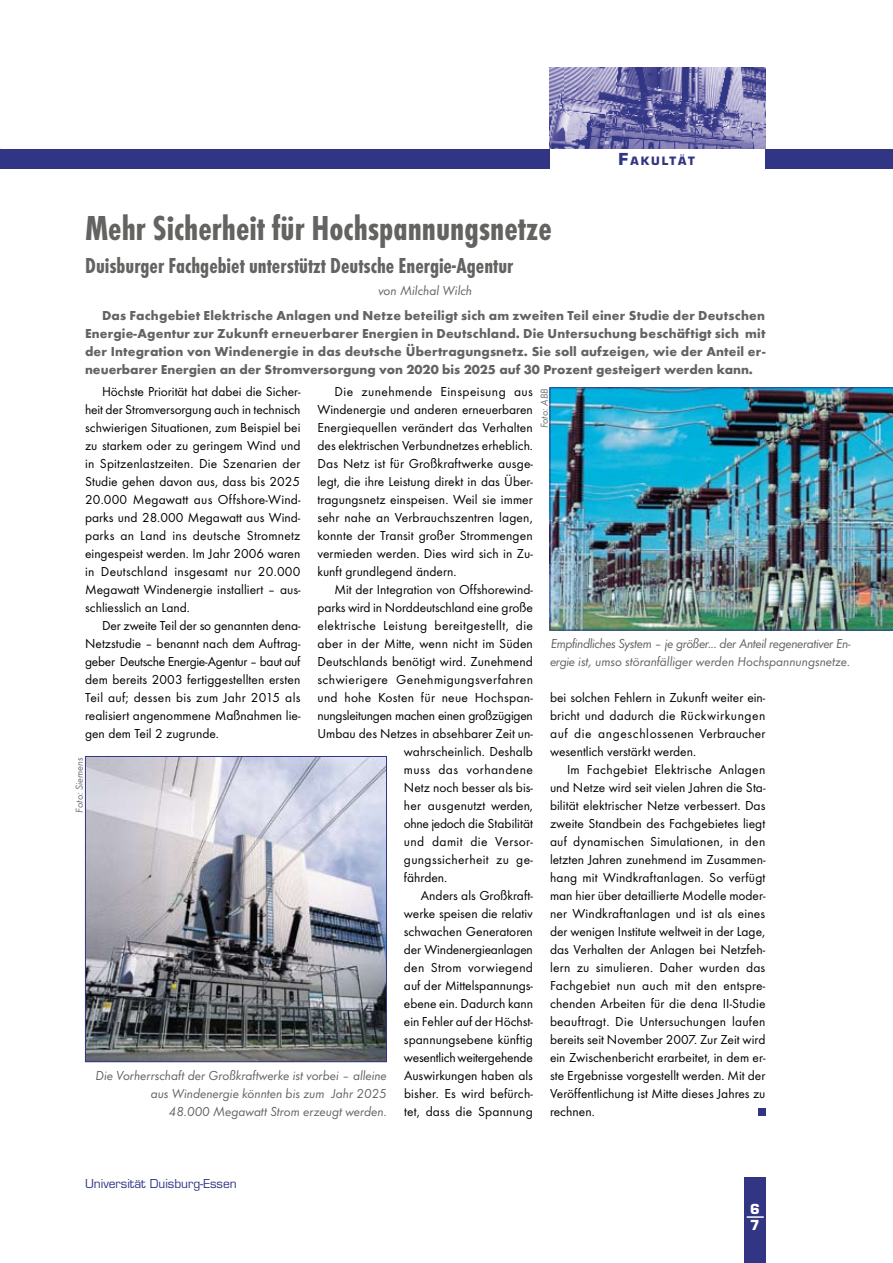
<style>
.page{position:relative;width:893px;height:1263px;background:#fff}
.page>*{position:absolute;margin:0;border:0;box-sizing:border-box;transform-origin:0 0}
.t1{font:36px "Futura T Bol Con";color:#636362}
.t2{font:22.5px "Futura T Bol Con";color:#636362}
.t3{font:13.5px/18px "Futura T Boo";color:#000;text-align:justify}
.t4{font:700 13.5px/18px "Futura T";color:#636362;text-align:justify}
.t5{font:13.5px/18px "Futura T Boo Obl";letter-spacing:-.005em;color:#636362;text-align:right}
.t6{font:13.5px/18px "Futura T Boo Obl";letter-spacing:-.025em;color:#636362}
.t7{font:13.5px "Futura T Boo";letter-spacing:.03em;color:#000}
.t8{font:13.5px "Futura T Boo";letter-spacing:.02em;color:#000}
.t9{font:13.5px "Futura T Boo";letter-spacing:.025em;color:#000}
.t10{font:13.5px "Futura T Boo";letter-spacing:-.02em;color:#000}
.t11{font:700 13.5px/16.2px "Eurostile";color:#fff}
.t12{font:12px "Eurostile";color:#313584}
.t13{font:700 11.25px "Eurostile";letter-spacing:.17em;color:#313584}
.t14{font:10.5px "Futura T Boo Obl";color:#6f6f6f}
.s1{font-size:16.05px}
</style>
<div class="page">
<div style="left:0;top:149px;width:550px;height:20px;background:#313584"></div>
<div style="left:744px;top:1178px;width:21px;height:85px;background:#313584"></div>
<svg style="left:746px;top:1216px;width:18px;height:2px"></svg>
<div style="left:765px;top:149px;width:128px;height:20px;background:#313584"></div>
<img style="left:550px;top:387px;width:343px;height:243px">
<img style="left:87px;top:758px;width:298px;height:302px">
<div style="left:85px;top:756px;width:302px;height:306px;border:1px solid #313584"></div>
<img style="left:550px;top:68px;width:215px;height:81px">
<div style="left:758px;top:1109px;width:7px;height:7px;background:#313584"></div>
<p class="t13" style="left:619px;top:154px;width:78px"><span class="s1">F</span>akultät</p>
<h1 class="t1" style="left:85px;top:207px;width:468px">Mehr Sicherheit für Hochspannungsnetze</h1>
<h2 class="t2" style="left:85px;top:252px;width:430px">Duisburger Fachgebiet unterstützt Deutsche Energie-Agentur</h2>
<p class="t5" style="left:378px;top:282px;width:95px">von Milchal Wilch</p>
<p class="t4" style="left:85px;top:306px;width:682px;text-indent:17px">Das Fachgebiet Elektrische Anlagen und Netze beteiligt sich am zweiten Teil einer Studie der Deutschen Energie-Agentur zur Zukunft erneuerbarer Energien in Deutschland. Die Untersuchung beschäftigt sich mit der Integration von Windenergie in das deutsche Übertragungsnetz. Sie soll aufzeigen, wie der Anteil er&shy;neuerbarer Energien an der Stromversorgung von 2020 bis 2025 auf 30 Prozent gesteigert werden kann.</p>
<p class="t3" style="left:317px;top:383px;width:217px;text-align:left;text-indent:17px">Die zunehmende Einspeisung aus Windenergie und anderen erneuerbaren Energiequellen verändert das Verhalten des elektrischen Verbundnetzes erheblich.<br>Das Netz ist für Großkraftwerke ausge&shy;legt, die ihre Leistung direkt in das Über&shy;tragungsnetz einspeisen. Weil sie immer sehr nahe an Verbrauchszentren lagen, konnte der Transit großer Strommengen vermieden werden. Dies wird sich in Zu&shy;kunft grundlegend ändern.</p>
<p class="t3" style="left:334px;top:581px;width:200px">Mit der Integration von Offshorewind-</p>
<p class="t3" style="left:317px;top:599px;width:217px">parks wird in Norddeutschland eine große</p>
<p class="t7" style="left:317px;top:618px;width:217px">elektrische Leistung bereitgestellt, die</p>
<p class="t3" style="left:317px;top:634px;width:217px">aber in der Mitte, wenn nicht im Süden</p>
<p class="t3" style="left:317px;top:652px;width:217px">Deutschlands benötigt wird. Zunehmend</p>
<p class="t7" style="left:317px;top:672px;width:217px">schwierigere Genehmigungsverfahren</p>
<p class="t8" style="left:317px;top:690px;width:217px">und hohe Kosten für neue Hochspan-</p>
<p class="t10" style="left:317px;top:708px;width:217px">nungsleitungen machen einen großzügigen</p>
<p class="t3" style="left:317px;top:724px;width:217px">Umbau des Netzes in absehbarer Zeit un-</p>
<p class="t3" style="left:404px;top:742px;width:131px">wahrscheinlich. Deshalb</p>
<p class="t7" style="left:404px;top:762px;width:131px">muss das vorhandene</p>
<p class="t3" style="left:404px;top:778px;width:131px">Netz noch besser als bis-</p>
<p class="t3" style="left:404px;top:796px;width:131px">her ausgenutzt werden,</p>
<p class="t3" style="left:404px;top:814px;width:131px">ohne jedoch die Stabilität</p>
<p class="t9" style="left:404px;top:834px;width:131px">und damit die Versor-</p>
<p class="t9" style="left:404px;top:852px;width:131px">gungssicherheit zu ge-</p>
<p class="t3" style="left:404px;top:868px;width:43px">fährden.</p>
<p class="t3" style="left:421px;top:886px;width:114px">Anders als Großkraft-</p>
<p class="t3" style="left:404px;top:904px;width:131px">werke speisen die relativ</p>
<p class="t3" style="left:404px;top:922px;width:131px">schwachen Generatoren</p>
<p class="t3" style="left:404px;top:940px;width:131px">der Windenergieanlagen</p>
<p class="t8" style="left:404px;top:960px;width:131px">den Strom vorwiegend</p>
<p class="t3" style="left:404px;top:976px;width:131px">auf der Mittelspannungs-</p>
<p class="t3" style="left:404px;top:994px;width:131px">ebene ein. Dadurch kann</p>
<p class="t3" style="left:404px;top:1012px;width:130px">ein Fehler auf der Höchst-</p>
<p class="t3" style="left:404px;top:1030px;width:130px">spannungsebene künftig</p>
<p class="t3" style="left:404px;top:1048px;width:130px">wesentlich weitergehende</p>
<p class="t3" style="left:404px;top:1066px;width:130px">Auswirkungen haben als</p>
<p class="t3" style="left:404px;top:1084px;width:130px">bisher. Es wird befürch-</p>
<p class="t3" style="left:404px;top:1102px;width:130px">tet, dass die Spannung</p>
<p class="t3" style="left:85px;top:383px;width:217px;text-indent:17px">Höchste Priorität hat dabei die Sicher&shy;heit der Stromversorgung auch in technisch schwierigen Situationen, zum Beispiel bei zu starkem oder zu geringem Wind und in Spitzenlastzeiten. Die Szenarien der Studie gehen davon aus, dass bis 2025<br>20.000 Megawatt aus Offshore-Wind&shy;parks und 28.000 Megawatt aus Wind&shy;parks an Land ins deutsche Stromnetz eingespeist werden. Im Jahr 2006 waren in Deutschland insgesamt nur 20.000<br>Megawatt Windenergie installiert – aus&shy;schliesslich an Land.</p>
<p class="t3" style="left:85px;top:617px;width:217px;text-indent:17px">Der zweite Teil der so genannten dena-Netzstudie – benannt nach dem Auftrag&shy;geber Deutsche Energie-Agentur – baut auf dem bereits 2003 fertiggestellten ersten Teil auf; dessen bis zum Jahr 2015 als realisiert angenommene Maßnahmen lie&shy;gen dem Teil 2 zugrunde.</p>
<p class="t14" style="left:538px;top:428px;width:42px;rotate:-90deg">Foto: ABB</p>
<p class="t6" style="left:550px;top:635px;width:302px">Empfindliches System – je größer... der Anteil regenerativer En&shy;ergie ist, umso störanfälliger werden Hochspannungsnetze.</p>
<p class="t3" style="left:550px;top:688px;width:217px">bei solchen Fehlern in Zukunft weiter ein&shy;bricht und dadurch die Rückwirkungen auf die angeschlossenen Verbraucher wesentlich verstärkt werden.</p>
<p class="t3" style="left:550px;top:760px;width:217px;text-indent:17px">Im Fachgebiet Elektrische Anlagen und Netze wird seit vielen Jahren die Sta&shy;bilität elektrischer Netze verbessert. Das zweite Standbein des Fachgebietes liegt auf dynamischen Simulationen, in den letzten Jahren zunehmend im Zusammen&shy;hang mit Windkraftanlagen. So verfügt man hier über detaillierte Modelle moder&shy;ner Windkraftanlagen und ist als eines der wenigen Institute weltweit in der Lage, das Verhalten der Anlagen bei Netzfeh&shy;lern zu simulieren. Daher wurden das Fachgebiet nun auch mit den entspre&shy;chenden Arbeiten für die dena II-Studie beauftragt. Die Untersuchungen laufen bereits seit November 2007. Zur Zeit wird ein Zwischenbericht erarbeitet, in dem er&shy;ste Ergebnisse vorgestellt werden. Mit der Veröffentlichung ist Mitte dieses Jahres zu rechnen.</p>
<p class="t14" style="left:73px;top:813px;width:57px;rotate:-90deg">Foto: Siemens</p>
<p class="t5" style="left:96px;top:1067px;width:293px">Die Vorherrschaft der Großkraftwerke ist vorbei – alleine aus Windenergie könnten bis zum Jahr 2025<br>48.000 Megawatt Strom erzeugt werden.</p>
<p class="t12" style="left:85px;top:1176px;width:153px">Universität Duisburg-Essen</p>
<p class="t11" style="left:750px;top:1201px;width:11px">6<br>7</p>
</div>
